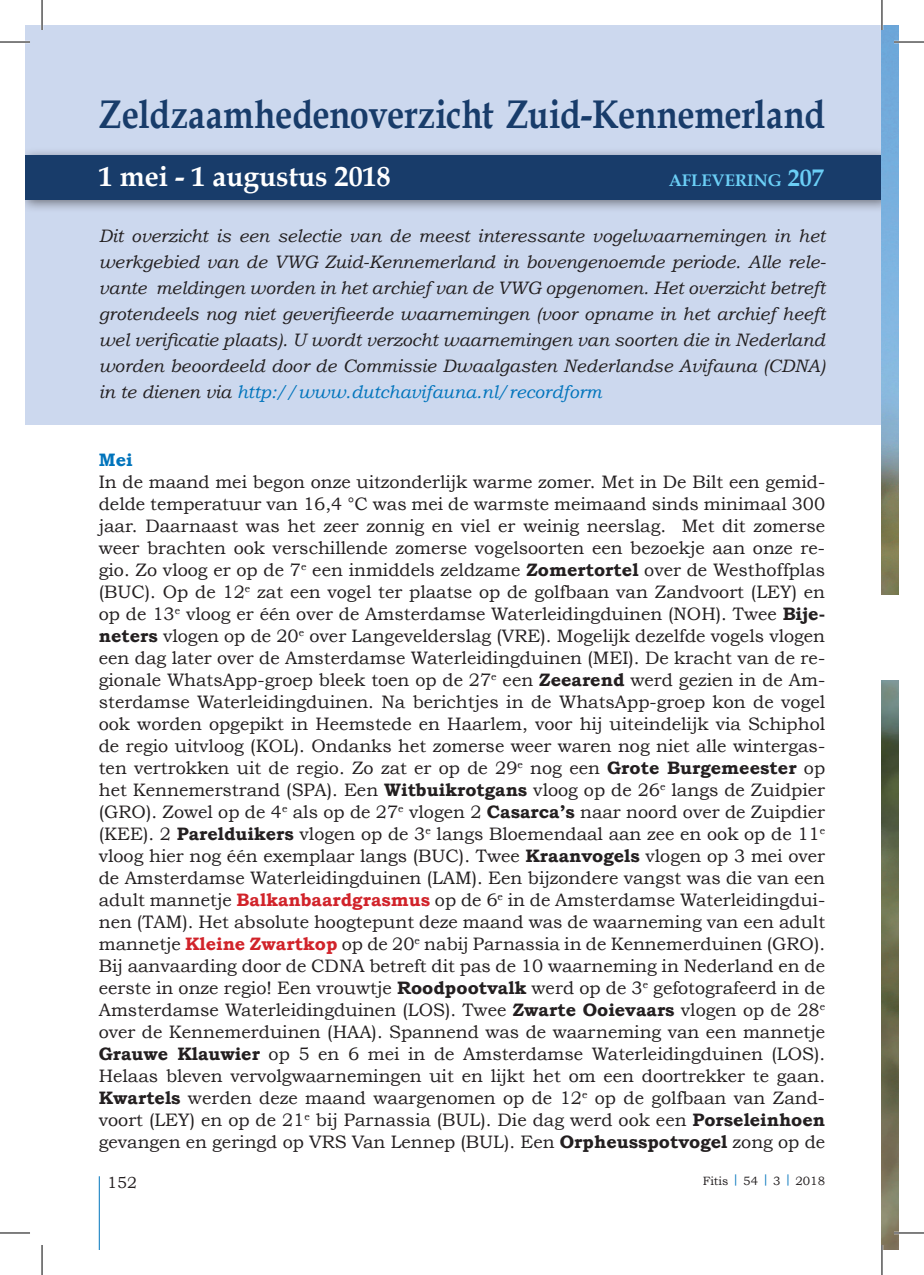
<style>
.page{position:relative;width:924px;height:1275px;background:#fff}
.page>*{position:absolute;margin:0;border:0;box-sizing:border-box;transform-origin:0 0}
.t1{font:700 40px "Book Antiqua";letter-spacing:-.005em;color:#183c6a;scale:.86 1}
.t2{font:700 28px "Book Antiqua";color:#fff}
.t3{font:18px/22px "Bookman Old Style";color:#231f20;text-align:justify}
.t4{font:italic 18px/26px "Bookman Old Style";color:#231f20;text-align:justify}
.t5{font:700 18px "Bookman Old Style";color:#0074bc}
.t6{font:700 16.8px "Book Antiqua";color:#6bcff6}
.t7{font:16px "Bookman Old Style";color:#231f20}
.t8{font:12px "Bookman Old Style";color:#231f20}
.s1{font-size:24px}
.s2{color:#0074bc}
.s3{font-weight:700}
.s4{font-weight:700;color:#d1232a}
</style>
<div class="page">
<hr style="left:99px;top:1176px;width:1px;height:74px;background:#0074bc">
<img style="left:881px;top:680px;width:17px;height:570px">
<div style="left:25px;top:25px;width:856px;height:399px;background:#ccd8ee"></div>
<div style="left:25px;top:147px;width:870px;height:66px;background:#231f20;opacity:.55"></div>
<div style="left:25px;top:155px;width:856px;height:45px;background:#183c6a"></div>
<img style="left:881px;top:25px;width:17px;height:570px">
<hr style="left:0;top:41px;width:30px;height:2px;background:#fff">
<hr style="left:893px;top:41px;width:30px;height:2px;background:#fff">
<hr style="left:893px;top:1231px;width:30px;height:3px;background:#fff">
<hr style="left:41px;top:0;width:2px;height:30px;background:#fff">
<hr style="left:880px;top:0;width:2px;height:30px;background:#fff">
<hr style="left:0;top:42px;width:30px;height:1px;background:#000">
<hr style="left:893px;top:42px;width:30px;height:1px;background:#000">
<hr style="left:0;top:1232px;width:30px;height:1px;background:#000">
<hr style="left:893px;top:1232px;width:30px;height:1px;background:#000">
<hr style="left:42px;top:0;width:1px;height:30px;background:#000">
<hr style="left:42px;top:1245px;width:1px;height:30px;background:#000">
<hr style="left:881px;top:0;width:1px;height:30px;background:#000">
<hr style="left:881px;top:1245px;width:1px;height:30px;background:#000">
<h1 class="t1" style="left:99px;top:91px;width:845px">Zeldzaamhedenoverzicht Zuid-Kennemerland</h1>
<h2 class="t2" style="left:99px;top:160px;width:293px">1 mei - 1 augustus 2018</h2>
<p class="t6" style="left:668px;top:170px;width:156px">AFLEVERING <span class="s1">207</span></p>
<p class="t4" style="left:99px;top:223px;width:728px">Dit overzicht is een selectie van de meest interessante vogelwaarnemingen in het werkgebied van de VWG Zuid-Kennemerland in bovengenoemde periode. Alle rele&shy;vante meldingen worden in het archief van de VWG opgenomen. Het overzicht betreft grotendeels nog niet geverifieerde waarnemingen (voor opname in het archief heeft wel verificatie plaats). U wordt verzocht waarnemingen van soorten die in Nederland worden beoordeeld door de Commissie Dwaalgasten Nederlandse Avifauna (CDNA) in te dienen via <span class="s2">http://www.dutchavifauna.nl/recordform</span></p>
<p class="t5" style="left:99px;top:449px;width:35px">Mei</p>
<p class="t3" style="left:99px;top:471px;width:727px">In de maand mei begon onze uitzonderlijk warme zomer. Met in De Bilt een gemid&shy;delde temperatuur van 16,4 °C was mei de warmste meimaand sinds minimaal 300 jaar. Daarnaast was het zeer zonnig en viel er weinig neerslag. Met dit zomerse weer brachten ook verschillende zomerse vogelsoorten een bezoekje aan onze re&shy;gio. Zo vloog er op de 7<sup>e</sup> een inmiddels zeldzame <span class="s3">Zomertortel</span> over de Westhoffplas (BUC). Op de 12<sup>e</sup> zat een vogel ter plaatse op de golfbaan van Zandvoort (LEY) en op de 13<sup>e</sup> vloog er één over de Amsterdamse Waterleidingduinen (NOH). Twee <span class="s3">Bije&shy;neters</span> vlogen op de 20<sup>e</sup> over Langevelderslag (VRE). Mogelijk dezelfde vogels vlogen een dag later over de Amsterdamse Waterleidingduinen (MEI). De kracht van de re&shy;gionale WhatsApp-groep bleek toen op de 27<sup>e</sup> een <span class="s3">Zeearend</span> werd gezien in de Am&shy;sterdamse Waterleidingduinen. Na berichtjes in de WhatsApp-groep kon de vogel ook worden opgepikt in Heemstede en Haarlem, voor hij uiteindelijk via Schiphol de regio uitvloog (KOL). Ondanks het zomerse weer waren nog niet alle wintergas&shy;ten vertrokken uit de regio. Zo zat er op de 29<sup>e</sup> nog een <span class="s3">Grote Burgemeester</span> op het Kennemerstrand (SPA). Een <span class="s3">Witbuikrotgans</span> vloog op de 26<sup>e</sup> langs de Zuidpier (GRO). Zowel op de 4<sup>e</sup> als op de 27<sup>e</sup> vlogen 2 <span class="s3">Casarca’s</span> naar noord over de Zuipdier (KEE). 2 <span class="s3">Parelduikers</span> vlogen op de 3<sup>e</sup> langs Bloemendaal aan zee en ook op de 11<sup>e </sup>vloog hier nog één exemplaar langs (BUC). Twee <span class="s3">Kraanvogels</span> vlogen op 3 mei over de Amsterdamse Waterleidingduinen (LAM). Een bijzondere vangst was die van een adult mannetje <span class="s4">Balkanbaardgrasmus</span> op de 6<sup>e</sup> in de Amsterdamse Waterleidingdui&shy;nen (TAM). Het absolute hoogtepunt deze maand was de waarneming van een adult mannetje <span class="s4">Kleine Zwartkop</span> op de 20<sup>e</sup> nabij Parnassia in de Kennemerduinen (GRO).<br>Bij aanvaarding door de CDNA betreft dit pas de 10 waarneming in Nederland en de eerste in onze regio! Een vrouwtje <span class="s3">Roodpootvalk</span> werd op de 3<sup>e</sup> gefotografeerd in de Amsterdamse Waterleidingduinen (LOS). Twee <span class="s3">Zwarte Ooievaars</span> vlogen op de 28<sup>e </sup>over de Kennemerduinen (HAA). Spannend was de waarneming van een mannetje <span class="s3">Grauwe Klauwier</span> op 5 en 6 mei in de Amsterdamse Waterleidingduinen (LOS).<br>Helaas bleven vervolgwaarnemingen uit en lijkt het om een doortrekker te gaan.<br><span class="s3">Kwartels</span> werden deze maand waargenomen op de 12<sup>e</sup> op de golfbaan van Zand&shy;voort (LEY) en op de 21<sup>e</sup> bij Parnassia (BUL). Die dag werd ook een <span class="s3">Porseleinhoen </span>gevangen en geringd op VRS Van Lennep (BUL). Een <span class="s3">Orpheusspotvogel</span> zong op de</p>
<p class="t7" style="left:107px;top:1173px;width:31px">152</p>
<p class="t8" style="left:702px;top:1173px;width:124px">Fitis <sup>|</sup> 54 <sup>|</sup> 3 <sup>|</sup> 2018</p>
</div>
